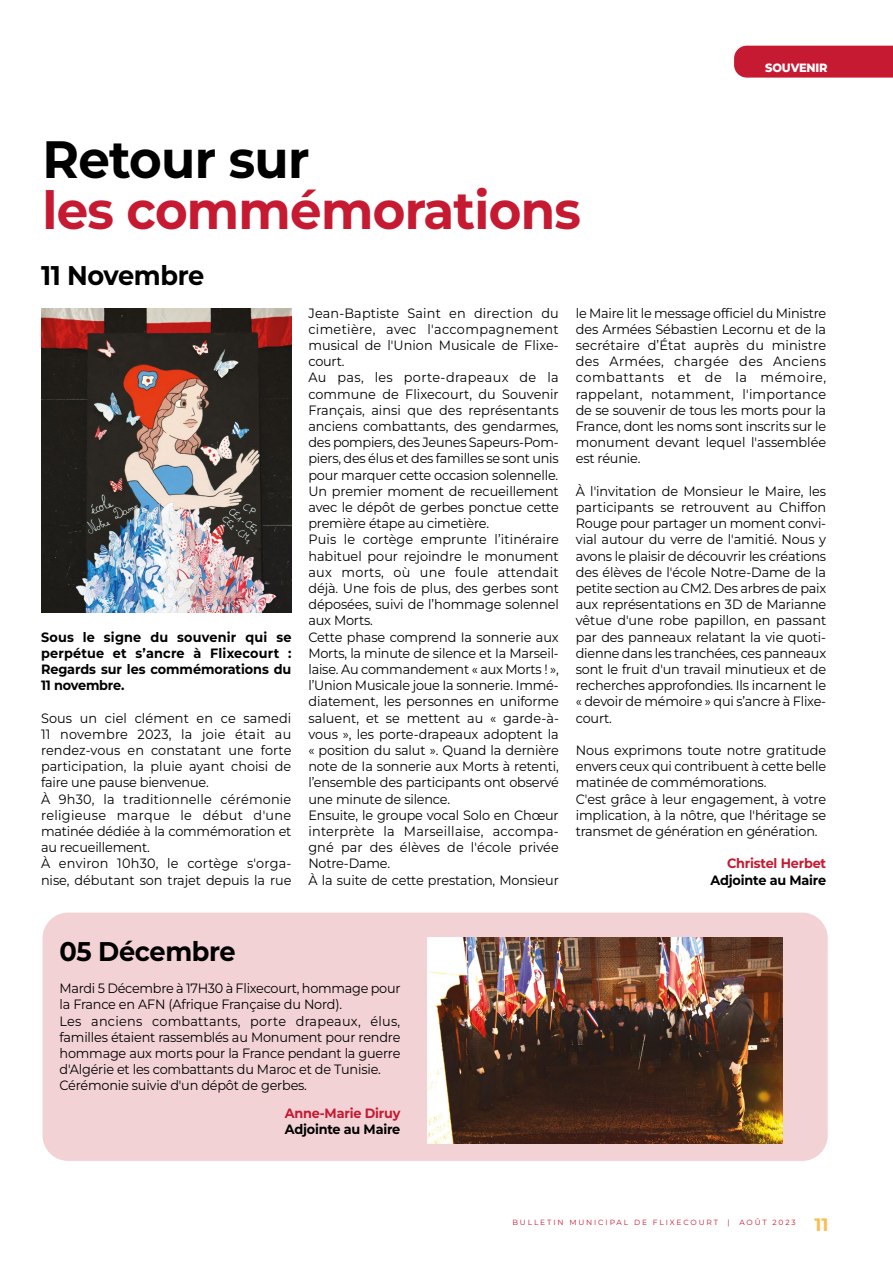
<style>
.page{position:relative;width:893px;height:1263px;background:#fff}
.page>*{position:absolute;margin:0;border:0;box-sizing:border-box;transform-origin:0 0}
.t1{font:700 52.5px "Montserrat";letter-spacing:-.015em;color:#c61a32;scale:.95 1}
.t2{font:700 52.5px "Montserrat";letter-spacing:-.015em;color:#000;scale:.95 1}
.t3{font:700 27px "Montserrat";letter-spacing:-.015em;color:#000;scale:.95 1}
.t4{font:700 18px "Montserrat";color:#fbbd51}
.t5{font:13.5px/16.2px "Montserrat";letter-spacing:-.01em;color:#000;scale:.95 1}
.t6{font:700 13.5px/16.2px "Montserrat";letter-spacing:-.015em;color:#000;text-align:justify;scale:.95 1}
.t7{font:700 13.5px "Montserrat";letter-spacing:-.015em;color:#c61a32;scale:.95 1}
.t8{font:800 12px "Montserrat";letter-spacing:-.015em;color:#fff;scale:.95 1}
.t9{font:7.5px "Montserrat";letter-spacing:.25em;color:#c61a32}
</style>
<div class="page">
<div style="left:43px;top:912px;width:785px;height:249px;background:#f3d2d6;border-radius:26px"></div>
<div style="left:734px;top:46px;width:159px;height:32px;background:#c61a32"></div>
<img style="left:427px;top:938px;width:355px;height:206px">
<img style="left:41px;top:309px;width:250px;height:303px">
<h1 class="t2" style="left:43px;top:125px;width:283px">Retour sur</h1>
<h1 class="t1" style="left:43px;top:176px;width:568px">les commémorations</h1>
<h2 class="t3" style="left:41px;top:257px;width:174px">11 Novembre</h2>
<p class="t8" style="left:765px;top:60px;width:67px">SOUVENIR</p>
<p class="t6" style="left:41px;top:628px;width:265px">Sous le signe du souvenir qui se perpétue et s’ancre à Flixecourt :<br>Regards sur les commémorations du 11 novembre.</p>
<p class="t5" style="left:41px;top:709px;width:265px">Sous un ciel clément en ce samedi 11 novembre 2023, la joie était au rendez-vous en constatant une forte participation, la pluie ayant choisi de faire une pause bienvenue.<br>À 9h30, la traditionnelle cérémonie religieuse marque le début d'une matinée dédiée à la commémoration et au recueillement.<br>À environ 10h30, le cortège s'orga&shy;nise, débutant son trajet depuis la rue</p>
<p class="t5" style="left:308px;top:304px;width:265px">Jean-Baptiste Saint en direction du cimetière, avec l'accompagnement musical de l'Union Musicale de Flixe&shy;court.<br>Au pas, les porte-drapeaux de la commune de Flixecourt, du Souvenir Français, ainsi que des représentants anciens combattants, des gendarmes, des pompiers, des Jeunes Sapeurs-Pom&shy;piers, des élus et des familles se sont unis pour marquer cette occasion solennelle.<br>Un premier moment de recueillement avec le dépôt de gerbes ponctue cette première étape au cimetière.<br>Puis le cortège emprunte l’itinéraire habituel pour rejoindre le monument aux morts, où une foule attendait déjà. Une fois de plus, des gerbes sont déposées, suivi de l’hommage solennel aux Morts.<br>Cette phase comprend Ia sonnerie aux Morts, la minute de silence et Ia Marseil&shy;laise. Au commandement « aux Morts ! », l’Union Musicale joue Ia sonnerie. Immé&shy;diatement, les personnes en uniforme saluent, et se mettent au « garde-à&shy;vous », les porte-drapeaux adoptent la « position du salut ». Quand la dernière note de Ia sonnerie aux Morts à retenti, l’ensemble des participants ont observé une minute de silence.<br>Ensuite, le groupe vocal Solo en Chœur interprète la Marseillaise, accompa&shy;gné par des élèves de l'école privée Notre-Dame.<br>À la suite de cette prestation, Monsieur</p>
<p class="t5" style="left:576px;top:304px;width:265px;text-align:justify">le Maire lit le message officiel du Ministre des Armées Sébastien Lecornu et de la secrétaire d’État auprès du ministre des Armées, chargée des Anciens combattants et de la mémoire, rappelant, notamment, l'importance de se souvenir de tous les morts pour la France, dont les noms sont inscrits sur le monument devant lequel l'assemblée est réunie.</p>
<p class="t5" style="left:576px;top:482px;width:265px;text-align:justify">À l'invitation de Monsieur le Maire, les participants se retrouvent au Chiffon Rouge pour partager un moment convi&shy;vial autour du verre de l'amitié. Nous y avons le plaisir de découvrir les créations des élèves de l'école Notre-Dame de la petite section au CM2. Des arbres de paix aux représentations en 3D de Marianne vêtue d'une robe papillon, en passant par des panneaux relatant la vie quoti&shy;dienne dans les tranchées, ces panneaux sont le fruit d'un travail minutieux et de recherches approfondies. Ils incarnent le « devoir de mémoire » qui s’ancre à Flixe&shy;court.</p>
<p class="t5" style="left:576px;top:742px;width:265px">Nous exprimons toute notre gratitude envers ceux qui contribuent à cette belle matinée de commémorations.<br>C'est grâce à leur engagement, à votre implication, à la nôtre, que l'héritage se transmet de génération en génération.</p>
<p class="t7" style="left:727px;top:855px;width:106px">Christel Herbet</p>
<p class="t6" style="left:711px;top:871px;width:123px">Adjointe au Maire</p>
<h2 class="t3" style="left:60px;top:933px;width:187px">05 Décembre</h2>
<p class="t5" style="left:60px;top:980px;width:360px">Mardi 5 Décembre à 17H30 à Flixecourt, hommage pour la France en AFN (Afrique Française du Nord).<br>Les anciens combattants, porte drapeaux, élus, familles étaient rassemblés au Monument pour rendre hommage aux morts pour la France pendant la guerre d'Algérie et les combattants du Maroc et de Tunisie.<br>Cérémonie suivie d'un dépôt de gerbes.</p>
<p class="t7" style="left:285px;top:1104px;width:123px">Anne-Marie Diruy</p>
<p class="t6" style="left:285px;top:1121px;width:123px">Adjointe au Maire</p>
<p class="t9" style="left:512px;top:1217px;width:207px">BULLETIN MUNICIPAL DE FLIXECOURT</p>
<p class="t9" style="left:728px;top:1217px;width:4px">|</p>
<p class="t9" style="left:739px;top:1217px;width:58px">AOÛT 2023</p>
<h3 class="t4" style="left:814px;top:1212px;width:16px">11</h3>
</div>
